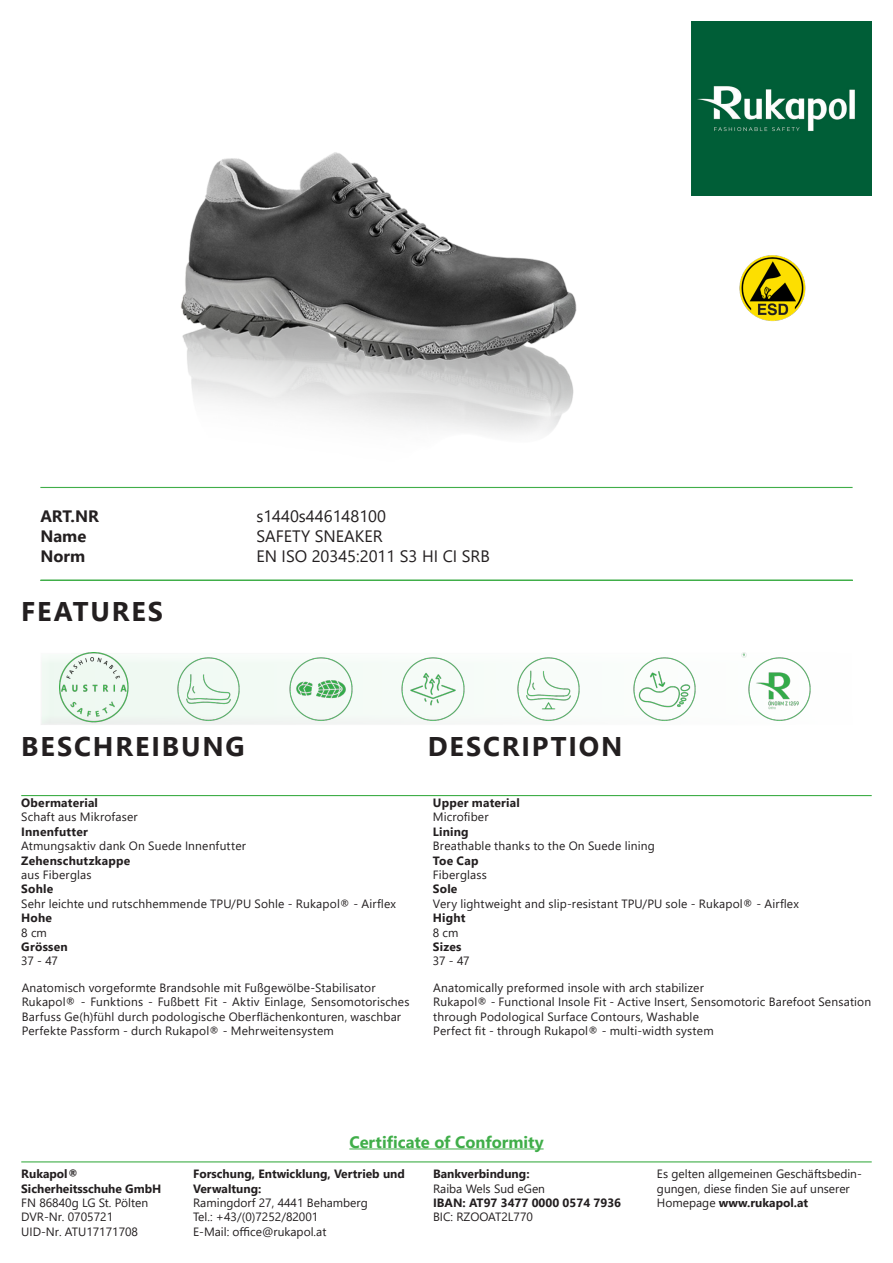
<style>
.page{position:relative;width:893px;height:1263px;background:#fff}
.page>*{position:absolute;margin:0;border:0;box-sizing:border-box;transform-origin:0 0}
.t1{font:700 27px "Segoe UI";letter-spacing:.07em;color:#231f20}
.t2{font:16.5px "Segoe UI";color:#231f20}
.t3{font:700 16.5px "Segoe UI";color:#40ae49}
.t4{font:700 16.5px "Segoe UI";color:#231f20}
.t5{font:12px/14.4px "Segoe UI";letter-spacing:.01em;color:#231f20}
.t6{font:700 12px/14.4px "Segoe UI";color:#231f20}
.t7{font:700 12px "Segoe UI";letter-spacing:.02em;color:#231f20}
.s1{font-weight:700}
</style>
<div class="page">
<hr style="left:40px;top:487px;width:813px;height:1px;background:#40ae49">
<img style="left:691px;top:21px;width:181px;height:175px">
<img style="left:141px;top:152px;width:475px;height:335px">
<div style="left:39px;top:653px;width:815px;height:73px;background:#f7fcf9"></div>
<img style="left:59px;top:653px;width:71px;height:72px">
<img style="left:173px;top:657px;width:67px;height:67px">
<img style="left:289px;top:657px;width:64px;height:64px">
<img style="left:401px;top:657px;width:64px;height:64px">
<img style="left:517px;top:657px;width:63px;height:64px">
<img style="left:633px;top:657px;width:63px;height:64px">
<hr style="left:41px;top:580px;width:812px;height:1px;background:#40ae49">
<img style="left:746px;top:654px;width:65px;height:67px">
<hr style="left:21px;top:795px;width:851px;height:1px;background:#40ae49">
<hr style="left:21px;top:1161px;width:851px;height:1px;background:#40ae49">
<hr style="left:349px;top:1148px;width:195px;height:1px;background:#40ae49">
<svg style="left:741px;top:653px;width:5px;height:5px"></svg>
<img style="left:739px;top:255px;width:67px;height:67px">
<p class="t4" style="left:40px;top:501px;width:60px">ART.NR</p>
<p class="t2" style="left:256px;top:501px;width:131px">s1440s446148100</p>
<p class="t4" style="left:40px;top:521px;width:47px">Name</p>
<p class="t2" style="left:256px;top:521px;width:128px">SAFETY SNEAKER</p>
<p class="t4" style="left:40px;top:540px;width:46px">Norm</p>
<p class="t2" style="left:256px;top:540px;width:235px">EN ISO 20345:2011 S3 HI CI SRB</p>
<p class="t1" style="left:21px;top:585px;width:143px">FEATURES</p>
<p class="t1" style="left:21px;top:721px;width:225px">BESCHREIBUNG</p>
<p class="t1" style="left:428px;top:721px;width:196px">DESCRIPTION</p>
<p class="t6" style="left:21px;top:794px;width:78px">Obermaterial</p>
<p class="t5" style="left:21px;top:809px;width:118px">Schaft aus Mikrofaser</p>
<p class="t7" style="left:21px;top:820px;width:68px">Innenfutter</p>
<p class="t5" style="left:21px;top:838px;width:226px">Atmungsaktiv dank On Suede Innenfutter</p>
<p class="t7" style="left:21px;top:849px;width:110px">Zehenschutzkappe</p>
<p class="t5" style="left:21px;top:866px;width:72px">aus Fiberglas</p>
<p class="t6" style="left:21px;top:881px;width:33px">Sohle</p>
<p class="t5" style="left:21px;top:895px;width:376px">Sehr leichte und rutschhemmende TPU/PU Sohle - Rukapol® - Airflex</p>
<p class="t6" style="left:21px;top:910px;width:32px">Hohe</p>
<p class="t5" style="left:21px;top:924px;width:27px">8 cm</p>
<p class="t7" style="left:21px;top:935px;width:48px">Grössen</p>
<p class="t5" style="left:21px;top:953px;width:38px">37 - 47</p>
<p class="t5" style="left:22px;top:979px;width:355px">Anatomisch vorgeformte Brandsohle mit Fußgewölbe-Stabilisator</p>
<p class="t5" style="left:22px;top:994px;width:389px">Rukapol® - Funktions - Fußbett Fit - Aktiv Einlage, Sensomotorisches<br>Barfuss Ge(h)fühl durch podologische Oberflächenkonturen, waschbar</p>
<p class="t5" style="left:22px;top:1022px;width:314px">Perfekte Passform - durch Rukapol® - Mehrweitensystem</p>
<p class="t6" style="left:433px;top:794px;width:89px">Upper material</p>
<p class="t5" style="left:433px;top:809px;width:57px">Microfiber</p>
<p class="t6" style="left:433px;top:823px;width:37px">Lining</p>
<p class="t5" style="left:433px;top:838px;width:223px">Breathable thanks to the On Suede lining</p>
<p class="t6" style="left:433px;top:852px;width:47px">Toe Cap</p>
<p class="t5" style="left:433px;top:866px;width:56px">Fiberglass</p>
<p class="t6" style="left:433px;top:881px;width:26px">Sole</p>
<p class="t5" style="left:433px;top:895px;width:367px">Very lightweight and slip-resistant TPU/PU sole - Rukapol® - Airflex</p>
<p class="t6" style="left:433px;top:910px;width:34px">Hight</p>
<p class="t5" style="left:433px;top:924px;width:27px">8 cm</p>
<p class="t6" style="left:433px;top:938px;width:30px">Sizes</p>
<p class="t5" style="left:433px;top:953px;width:38px">37 - 47</p>
<p class="t5" style="left:433px;top:979px;width:272px">Anatomically preformed insole with arch stabilizer</p>
<p class="t5" style="left:433px;top:994px;width:439px">Rukapol® - Functional Insole Fit - Active Insert, Sensomotoric Barefoot Sensation through Podological Surface Contours, Washable</p>
<p class="t5" style="left:433px;top:1022px;width:282px">Perfect fit - through Rukapol® - multi-width system</p>
<p class="t6" style="left:21px;top:1166px;width:58px">Rukapol®</p>
<p class="t6" style="left:21px;top:1180px;width:142px">Sicherheitsschuhe GmbH</p>
<p class="t5" style="left:21px;top:1194px;width:128px">FN 86840g LG St. Pölten</p>
<p class="t5" style="left:21px;top:1209px;width:118px">DVR-Nr. 0705721<br>UID-Nr. ATU17171708</p>
<p class="t3" style="left:349px;top:1126px;width:196px">Certificate of Conformity</p>
<p class="t6" style="left:193px;top:1166px;width:213px">Forschung, Entwicklung, Vertrieb und<br>Verwaltung:</p>
<p class="t5" style="left:193px;top:1194px;width:176px">Ramingdorf 27, 4441 Behamberg</p>
<p class="t5" style="left:193px;top:1209px;width:127px">Tel.: +43/(0)7252/82001</p>
<p class="t5" style="left:193px;top:1223px;width:135px">E-Mail: office@rukapol.at</p>
<p class="t6" style="left:433px;top:1166px;width:98px">Bankverbindung:</p>
<p class="t5" style="left:433px;top:1180px;width:114px">Raiba Wels Sud eGen</p>
<p class="t6" style="left:433px;top:1194px;width:190px">IBAN: AT97 3477 0000 0574 7936</p>
<p class="t5" style="left:433px;top:1209px;width:101px">BIC: RZOOAT2L770</p>
<p class="t5" style="left:657px;top:1166px;width:206px">Es gelten allgemeinen Geschäftsbedin&shy;gungen, diese finden Sie auf unserer<br>Homepage <span class="s1">www.rukapol.at</span></p>
</div>
